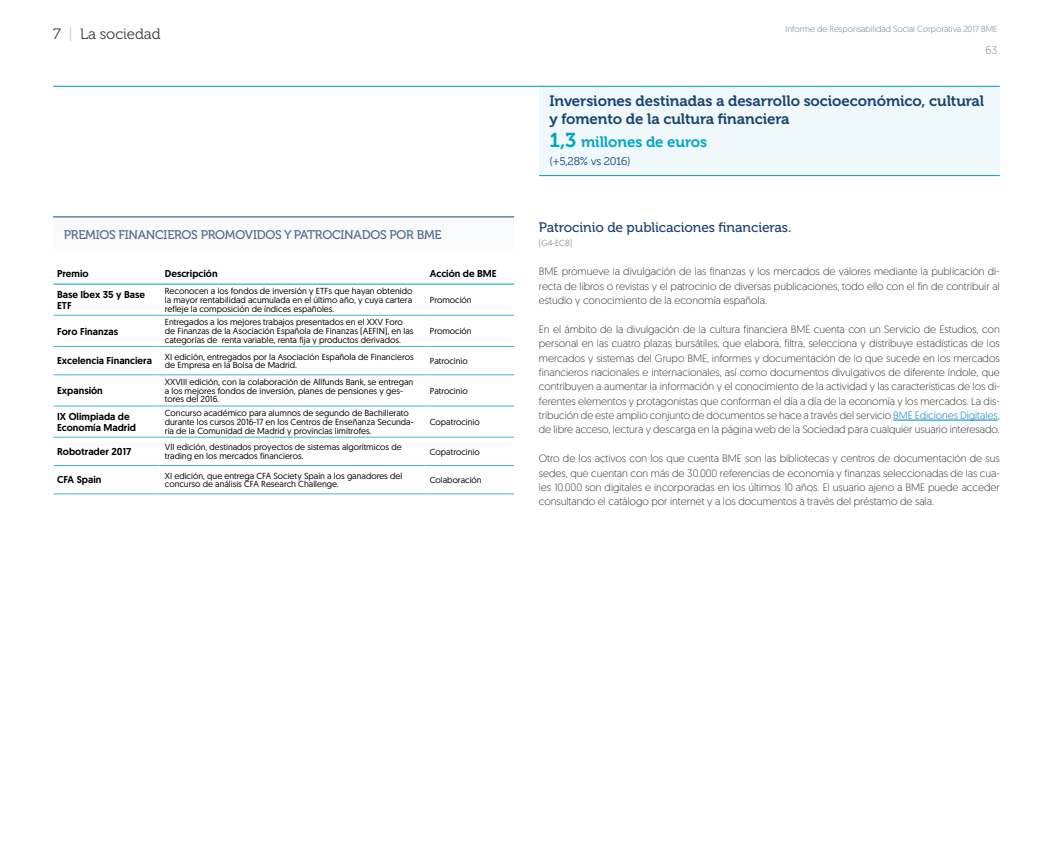
<style>
.page{position:relative;width:1053px;height:851px;background:#fff}
.page>*{position:absolute;margin:0;border:0;box-sizing:border-box;transform-origin:0 0}
.t1{font:15px/17.5px "Museo 700";letter-spacing:-.005em;color:#1a446f}
.t2{font:15px "Museo 700";letter-spacing:-.005em;color:#00a5c1}
.t3{font:15px "Museo 300";letter-spacing:-.005em;color:#3c3c3b}
.t4{font:13.75px "Museo 500";letter-spacing:-.005em;color:#1a446f}
.t5{font:12.5px "Museo 500";letter-spacing:-.02em;color:#4d6d8f}
.t6{font:11.25px "Museo 300";letter-spacing:-.025em;color:#1a446f}
.t7{font:300 11.25px "Geomanist";color:#878787}
.t8{font:300 10.62px/14.4px "Geomanist";letter-spacing:-.005em;color:#3c3c3b;text-align:justify}
.t9{font:500 10px/11.2px "Geomanist";color:#000}
.t10{font:8.75px/8.8px "Geomanist";color:#000}
.t11{font:300 8.75px "Geomanist";letter-spacing:-.005em;color:#66829f}
.t12{font:300 8.75px "Geomanist";color:#706f6f}
.s1{color:#ccc}
.s2{font-size:20px}
.s3{color:#0084c0}
</style>
<div class="page">
<div style="left:539px;top:86px;width:460px;height:89px;background:#eff8fb"></div>
<div style="left:53px;top:217px;width:461px;height:32px;background:#f7f9fa"></div>
<hr style="left:53px;top:216px;width:461px;height:1px;background:#4d6d8f">
<hr style="left:54px;top:315px;width:105px;height:1px;background:#40b9c6">
<hr style="left:54px;top:346px;width:105px;height:1px;background:#40b9c6">
<hr style="left:54px;top:374px;width:105px;height:1px;background:#40b9c6">
<hr style="left:54px;top:405px;width:105px;height:1px;background:#40b9c6">
<hr style="left:54px;top:437px;width:105px;height:1px;background:#40b9c6">
<hr style="left:54px;top:465px;width:105px;height:1px;background:#40b9c6">
<hr style="left:54px;top:493px;width:105px;height:1px;background:#40b9c6">
<hr style="left:159px;top:315px;width:265px;height:1px;background:#40b9c6">
<hr style="left:424px;top:315px;width:90px;height:1px;background:#40b9c6">
<hr style="left:159px;top:346px;width:265px;height:1px;background:#40b9c6">
<hr style="left:424px;top:346px;width:90px;height:1px;background:#40b9c6">
<hr style="left:159px;top:374px;width:265px;height:1px;background:#40b9c6">
<hr style="left:424px;top:374px;width:90px;height:1px;background:#40b9c6">
<hr style="left:159px;top:405px;width:265px;height:1px;background:#40b9c6">
<hr style="left:424px;top:405px;width:90px;height:1px;background:#40b9c6">
<hr style="left:159px;top:437px;width:265px;height:1px;background:#40b9c6">
<hr style="left:424px;top:437px;width:90px;height:1px;background:#40b9c6">
<hr style="left:159px;top:465px;width:265px;height:1px;background:#40b9c6">
<hr style="left:424px;top:465px;width:90px;height:1px;background:#40b9c6">
<hr style="left:159px;top:493px;width:265px;height:1px;background:#40b9c6">
<hr style="left:424px;top:493px;width:90px;height:1px;background:#40b9c6">
<hr style="left:54px;top:283px;width:105px;height:1px;background:#009cb9">
<hr style="left:159px;top:283px;width:265px;height:1px;background:#009cb9">
<hr style="left:424px;top:283px;width:90px;height:1px;background:#009cb9">
<hr style="left:893px;top:420px;width:104px;height:1px;background:#0084c0">
<hr style="left:539px;top:175px;width:460px;height:1px;background:#009cb9">
<hr style="left:53px;top:86px;width:946px;height:1px;background:#009cb9">
<h1 class="t3" style="left:53px;top:26px;width:109px">7 <span class="s1">|</span> La sociedad</h1>
<p class="t11" style="left:785px;top:23px;width:213px">Informe de Responsabilidad Social Corporativa 2017 BME</p>
<p class="t7" style="left:985px;top:43px;width:13px">63</p>
<p class="t5" style="left:64px;top:227px;width:379px">PREMIOS FINANCIEROS PROMOVIDOS Y PATROCINADOS POR BME</p>
<p class="t9" style="left:57px;top:268px;width:33px">Premio</p>
<p class="t9" style="left:165px;top:268px;width:54px">Descripción</p>
<p class="t9" style="left:430px;top:268px;width:68px">Acción de BME</p>
<p class="t9" style="left:57px;top:288px;width:89px">Base Ibex 35 y Base<br>ETF</p>
<p class="t10" style="left:165px;top:286px;width:249px;text-align:justify">Reconocen a los fondos de inversión y ETFs que hayan obtenido la mayor rentabilidad acumulada en el último año, y cuya cartera refleje la composición de índices españoles.</p>
<p class="t10" style="left:430px;top:295px;width:43px">Promoción</p>
<p class="t9" style="left:57px;top:325px;width:62px">Foro Finanzas</p>
<p class="t10" style="left:165px;top:317px;width:250px">Entregados a los mejores trabajos presentados en el XXV Foro de Finanzas de la Asociación Española de Finanzas (AEFIN), en las categorías de renta variable, renta fija y productos derivados.</p>
<p class="t10" style="left:430px;top:326px;width:43px">Promoción</p>
<p class="t9" style="left:57px;top:355px;width:96px">Excelencia Financiera</p>
<p class="t10" style="left:165px;top:352px;width:250px">XI edición, entregados por la Asociación Española de Financieros de Empresa en la Bolsa de Madrid.</p>
<p class="t10" style="left:430px;top:356px;width:39px">Patrocinio</p>
<p class="t9" style="left:57px;top:385px;width:47px">Expansión</p>
<p class="t10" style="left:165px;top:377px;width:250px">XXVIII edición, con la colaboración de Allfunds Bank, se entregan a los mejores fondos de inversión, planes de pensiones y ges&shy;tores del 2016.</p>
<p class="t10" style="left:430px;top:386px;width:39px">Patrocinio</p>
<p class="t9" style="left:57px;top:410px;width:80px">IX Olimpiada de<br>Economía Madrid</p>
<p class="t10" style="left:165px;top:408px;width:250px">Concurso académico para alumnos de segundo de Bachillerato durante los cursos 2016-17 en los Centros de Enseñanza Secunda&shy;ria de la Comunidad de Madrid y provincias limítrofes.</p>
<p class="t10" style="left:430px;top:417px;width:51px">Copatrocinio</p>
<p class="t9" style="left:57px;top:446px;width:76px">Robotrader 2017</p>
<p class="t10" style="left:165px;top:442px;width:238px">VII edición, destinados proyectos de sistemas algorítmicos de trading en los mercados financieros.</p>
<p class="t10" style="left:430px;top:447px;width:51px">Copatrocinio</p>
<p class="t9" style="left:57px;top:474px;width:46px">CFA Spain</p>
<p class="t10" style="left:165px;top:471px;width:239px">XI edición, que entrega CFA Society Spain a los ganadores del concurso de análisis CFA Research Challenge.</p>
<p class="t10" style="left:430px;top:475px;width:53px">Colaboración</p>
<h1 class="t1" style="left:549px;top:92px;width:436px">Inversiones destinadas a desarrollo socioeconómico, cultural y fomento de la cultura financiera</h1>
<h1 class="t2" style="left:549px;top:134px;width:159px"><span class="s2">1,3</span> millones de euros</h1>
<p class="t6" style="left:549px;top:155px;width:83px">(+5,28% vs 2016)</p>
<p class="t4" style="left:539px;top:220px;width:254px">Patrocinio de publicaciones financieras.</p>
<p class="t12" style="left:539px;top:238px;width:35px">(G4-EC8)</p>
<p class="t8" style="left:539px;top:264px;width:462px">BME promueve la divulgación de las finanzas y los mercados de valores mediante la publicación di&shy;recta de libros o revistas y el patrocinio de diversas publicaciones, todo ello con el fin de contribuir al estudio y conocimiento de la economía española.</p>
<p class="t8" style="left:539px;top:321px;width:462px">En el ámbito de la divulgación de la cultura financiera BME cuenta con un Servicio de Estudios, con personal en las cuatro plazas bursátiles, que elabora, filtra, selecciona y distribuye estadísticas de los mercados y sistemas del Grupo BME, informes y documentación de lo que sucede en los mercados financieros nacionales e internacionales, así como documentos divulgativos de diferente índole, que contribuyen a aumentar la información y el conocimiento de la actividad y las características de los di&shy;ferentes elementos y protagonistas que conforman el día a día de la economía y los mercados. La dis&shy;tribución de este amplio conjunto de documentos se hace a través del servicio <span class="s3">BME Ediciones Digitales</span>, de libre acceso, lectura y descarga en la página web de la Sociedad para cualquier usuario interesado.</p>
<p class="t8" style="left:539px;top:451px;width:462px">Otro de los activos con los que cuenta BME son las bibliotecas y centros de documentación de sus sedes, que cuentan con más de 30.000 referencias de economía y finanzas seleccionadas de las cua&shy;les 10.000 son digitales e incorporadas en los últimos 10 años. El usuario ajeno a BME puede acceder consultando el catálogo por internet y a los documentos a través del préstamo de sala.</p>
</div>
